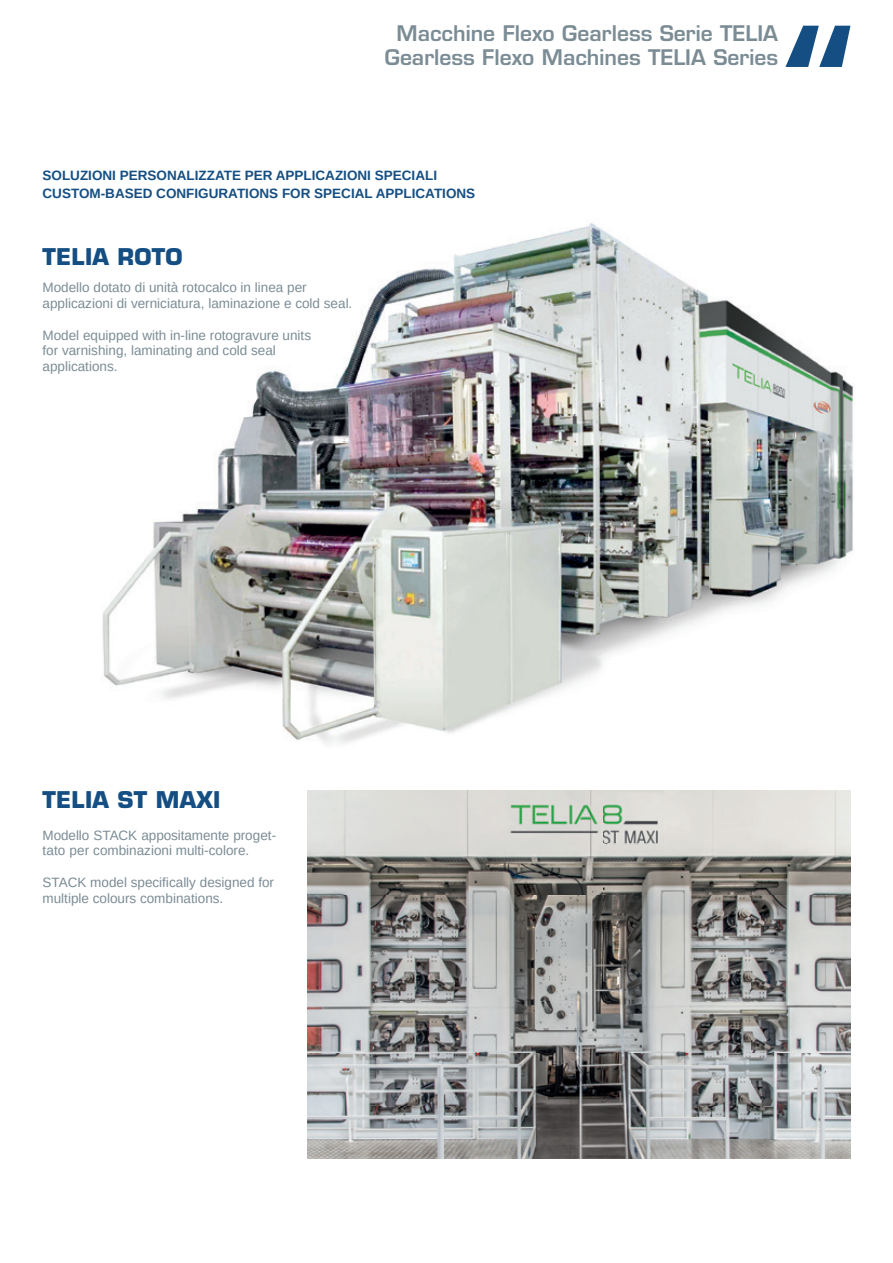
<style>
.page{position:relative;width:893px;height:1263px;background:#fff}
.page>*{position:absolute;margin:0;border:0;box-sizing:border-box;transform-origin:0 0}
.t1{font:700 22.5px "Eurostile LT Std";letter-spacing:.01em;color:#144e82}
.t2{font:600 21px/24px "Eurostile LT Std";color:#7b8c95;text-align:center}
.t3{font:13.5px/15.8px "Liberation Sans";color:#7b8c95}
.t4{font:700 13.5px/18px "Liberation Sans";color:#144e82}
</style>
<div class="page">
<img style="left:102px;top:223px;width:753px;height:521px">
<svg style="left:785px;top:26px;width:65px;height:41px"></svg>
<img style="left:307px;top:791px;width:543px;height:368px">
<h2 class="t2" style="left:385px;top:22px;width:395px">Macchine Flexo Gearless Serie TELIA<br>Gearless Flexo Machines TELIA Series</h2>
<p class="t4" style="left:43px;top:166px;width:434px">SOLUZIONI PERSONALIZZATE PER APPLICAZIONI SPECIALI<br>CUSTOM-BASED CONFIGURATIONS FOR SPECIAL APPLICATIONS</p>
<h1 class="t1" style="left:43px;top:242px;width:141px">TELIA ROTO</h1>
<p class="t3" style="left:43px;top:280px;width:311px">Modello dotato di unità rotocalco in linea per applicazioni di verniciatura, laminazione e cold seal.</p>
<p class="t3" style="left:43px;top:327px;width:270px">Model equipped with in-line rotogravure units for varnishing, laminating and cold seal applications.</p>
<h1 class="t1" style="left:43px;top:786px;width:179px">TELIA ST MAXI</h1>
<p class="t3" style="left:43px;top:827px;width:235px">Modello STACK appositamente proget&shy;tato per combinazioni multi-colore.</p>
<p class="t3" style="left:43px;top:874px;width:233px">STACK model specifically designed for multiple colours combinations.</p>
</div>
